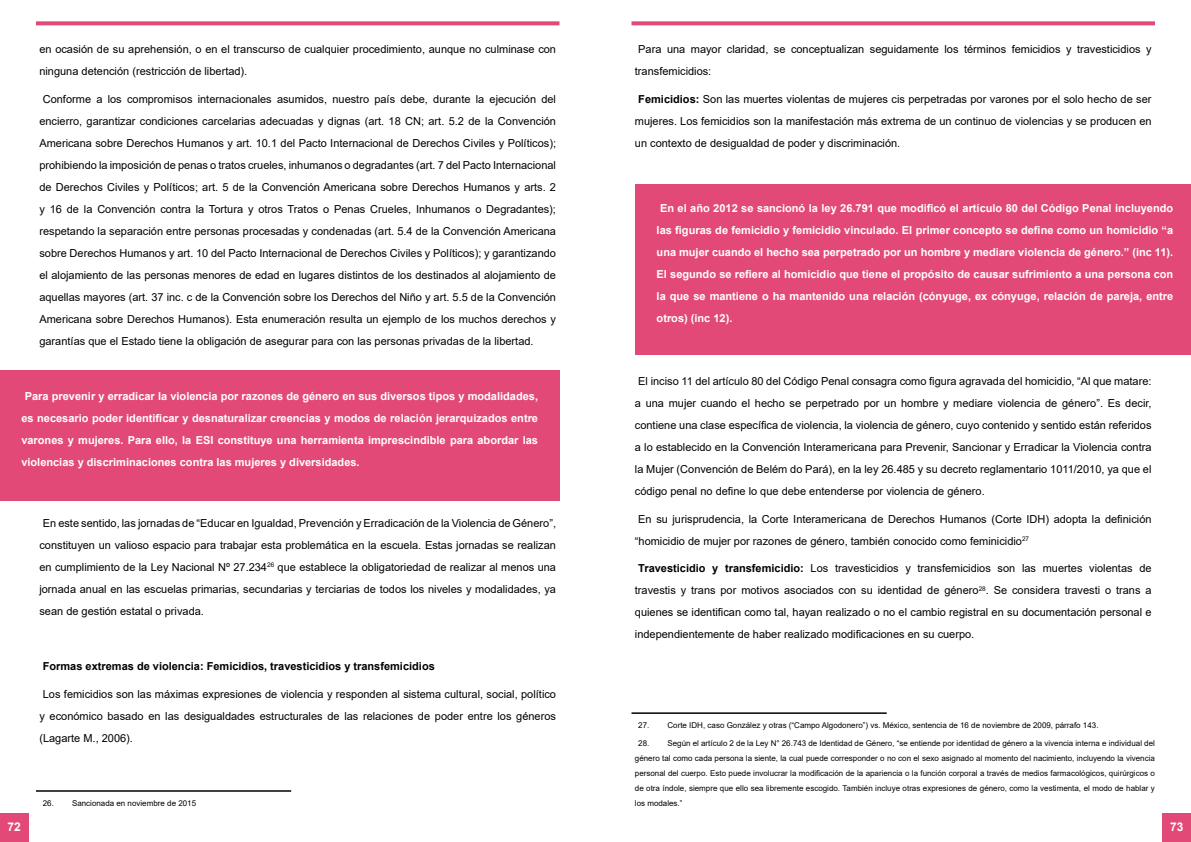
<style>
.page{position:relative;width:1191px;height:842px;background:#fff}
.page>*{position:absolute;margin:0;border:0;box-sizing:border-box;transform-origin:0 0}
.t1{font:700 12px "Arial";color:#fff}
.t2{font:11px/22px "Arial";color:#000;text-align:justify}
.t3{font:700 11px/22px "Arial";color:#fff;text-align:justify}
.t4{font:700 11px "Arial";color:#000}
.t5{font:8px/15px "Arial";color:#000;text-align:justify}
.s1{font-weight:700}
</style>
<div class="page">
<svg style="left:631px;top:21px;width:524px;height:4px;background:#e55881"></svg>
<svg style="left:36px;top:21px;width:523px;height:4px;background:#e55881"></svg>
<div style="left:0;top:814px;width:28px;height:28px;background:#e34976"></div>
<div style="left:1162px;top:814px;width:29px;height:28px;background:#e34976"></div>
<div style="left:0;top:370px;width:559px;height:130px;background:#e34976"></div>
<hr style="left:36px;top:790px;width:255px;height:2px;background:#000">
<div style="left:635px;top:184px;width:556px;height:170px;background:#e34976"></div>
<hr style="left:631px;top:712px;width:255px;height:2px;background:#000">
<p class="t2" style="left:39px;top:38px;width:518px">en ocasión de su aprehensión, o en el transcurso de cualquier procedimiento, aunque no culminase con ninguna detención (restricción de libertad).</p>
<p class="t2" style="left:39px;top:88px;width:518px;text-indent:3px">Conforme a los compromisos internacionales asumidos, nuestro país debe, durante la ejecución del encierro, garantizar condiciones carcelarias adecuadas y dignas (art. 18 CN; art. 5.2 de la Convención Americana sobre Derechos Humanos y art. 10.1 del Pacto Internacional de Derechos Civiles y Políticos); prohibiendo la imposición de penas o tratos crueles, inhumanos o degradantes (art. 7 del Pacto Internacional de Derechos Civiles y Políticos; art. 5 de la Convención Americana sobre Derechos Humanos y arts. 2 y 16 de la Convención contra la Tortura y otros Tratos o Penas Crueles, Inhumanos o Degradantes); respetando la separación entre personas procesadas y condenadas (art. 5.4 de la Convención Americana sobre Derechos Humanos y art. 10 del Pacto Internacional de Derechos Civiles y Políticos); y garantizando el alojamiento de las personas menores de edad en lugares distintos de los destinados al alojamiento de aquellas mayores (art. 37 inc. c de la Convención sobre los Derechos del Niño y art. 5.5 de la Convención Americana sobre Derechos Humanos). Esta enumeración resulta un ejemplo de los muchos derechos y garantías que el Estado tiene la obligación de asegurar para con las personas privadas de la libertad.</p>
<p class="t3" style="left:21px;top:385px;width:518px;text-indent:3px">Para prevenir y erradicar la violencia por razones de género en sus diversos tipos y modalidades, es necesario poder identificar y desnaturalizar creencias y modos de relación jerarquizados entre varones y mujeres. Para ello, la ESI constituye una herramienta imprescindible para abordar las violencias y discriminaciones contra las mujeres y diversidades.</p>
<p class="t2" style="left:39px;top:512px;width:518px;text-indent:3px">En este sentido, las jornadas de “Educar en Igualdad, Prevención y Erradicación de la Violencia de Género”, constituyen un valioso espacio para trabajar esta problemática en la escuela. Estas jornadas se realizan en cumplimiento de la Ley Nacional Nº 27.234<sup>26</sup> que establece la obligatoriedad de realizar al menos una jornada anual en las escuelas primarias, secundarias y terciarias de todos los niveles y modalidades, ya sean de gestión estatal o privada.</p>
<p class="t4" style="left:43px;top:658px;width:393px">Formas extremas de violencia: Femicidios, travesticidios y transfemicidios</p>
<p class="t2" style="left:39px;top:683px;width:518px;text-indent:3px">Los femicidios son las máximas expresiones de violencia y responden al sistema cultural, social, político y económico basado en las desigualdades estructurales de las relaciones de poder entre los géneros (Lagarte M., 2006).</p>
<p class="t5" style="left:43px;top:796px;width:155px">26. Sancionada en noviembre de 2015</p>
<p class="t2" style="left:635px;top:38px;width:518px;text-indent:3px">Para una mayor claridad, se conceptualizan seguidamente los términos femicidios y travesticidios y transfemicidios:</p>
<p class="t2" style="left:635px;top:88px;width:518px;text-indent:3px"><span class="s1">Femicidios:</span> Son las muertes violentas de mujeres cis perpetradas por varones por el solo hecho de ser mujeres. Los femicidios son la manifestación más extrema de un continuo de violencias y se producen en un contexto de desigualdad de poder y discriminación.</p>
<p class="t3" style="left:656px;top:197px;width:518px;text-indent:3px">En el año 2012 se sancionó la ley 26.791 que modificó el artículo 80 del Código Penal incluyendo las figuras de femicidio y femicidio vinculado. El primer concepto se define como un homicidio “a una mujer cuando el hecho sea perpetrado por un hombre y mediare violencia de género.” (inc 11).<br>El segundo se refiere al homicidio que tiene el propósito de causar sufrimiento a una persona con la que se mantiene o ha mantenido una relación (cónyuge, ex cónyuge, relación de pareja, entre otros) (inc 12).</p>
<p class="t2" style="left:635px;top:370px;width:518px;text-indent:3px">El inciso 11 del artículo 80 del Código Penal consagra como figura agravada del homicidio, “Al que matare: a una mujer cuando el hecho se perpetrado por un hombre y mediare violencia de género”. Es decir, contiene una clase específica de violencia, la violencia de género, cuyo contenido y sentido están referidos a lo establecido en la Convención Interamericana para Prevenir, Sancionar y Erradicar la Violencia contra la Mujer (Convención de Belém do Pará), en la ley 26.485 y su decreto reglamentario 1011/2010, ya que el código penal no define lo que debe entenderse por violencia de género.</p>
<p class="t2" style="left:635px;top:508px;width:518px;text-indent:3px">En su jurisprudencia, la Corte Interamericana de Derechos Humanos (Corte IDH) adopta la definición “homicidio de mujer por razones de género, también conocido como feminicidio<sup>27</sup></p>
<p class="t2" style="left:635px;top:557px;width:518px;text-indent:3px"><span class="s1">Travesticidio y transfemicidio:</span> Los travesticidios y transfemicidios son las muertes violentas de travestis y trans por motivos asociados con su identidad de género<sup>28</sup>. Se considera travesti o trans a quienes se identifican como tal, hayan realizado o no el cambio registral en su documentación personal e independientemente de haber realizado modificaciones en su cuerpo.</p>
<p class="t5" style="left:638px;top:718px;width:462px">27. Corte IDH, caso González y otras (“Campo Algodonero”) vs. México, sentencia de 16 de noviembre de 2009, párrafo 143.</p>
<p class="t5" style="left:635px;top:736px;width:521px;text-indent:3px">28. Según el artículo 2 de la Ley N° 26.743 de Identidad de Género, “se entiende por identidad de género a la vivencia interna e individual del género tal como cada persona la siente, la cual puede corresponder o no con el sexo asignado al momento del nacimiento, incluyendo la vivencia personal del cuerpo. Esto puede involucrar la modificación de la apariencia o la función corporal a través de medios farmacológicos, quirúrgicos o de otra índole, siempre que ello sea libremente escogido. También incluye otras expresiones de género, como la vestimenta, el modo de hablar y los modales.”</p>
<p class="t1" style="left:8px;top:818px;width:15px">72</p>
<p class="t1" style="left:1170px;top:818px;width:15px">73</p>
</div>
